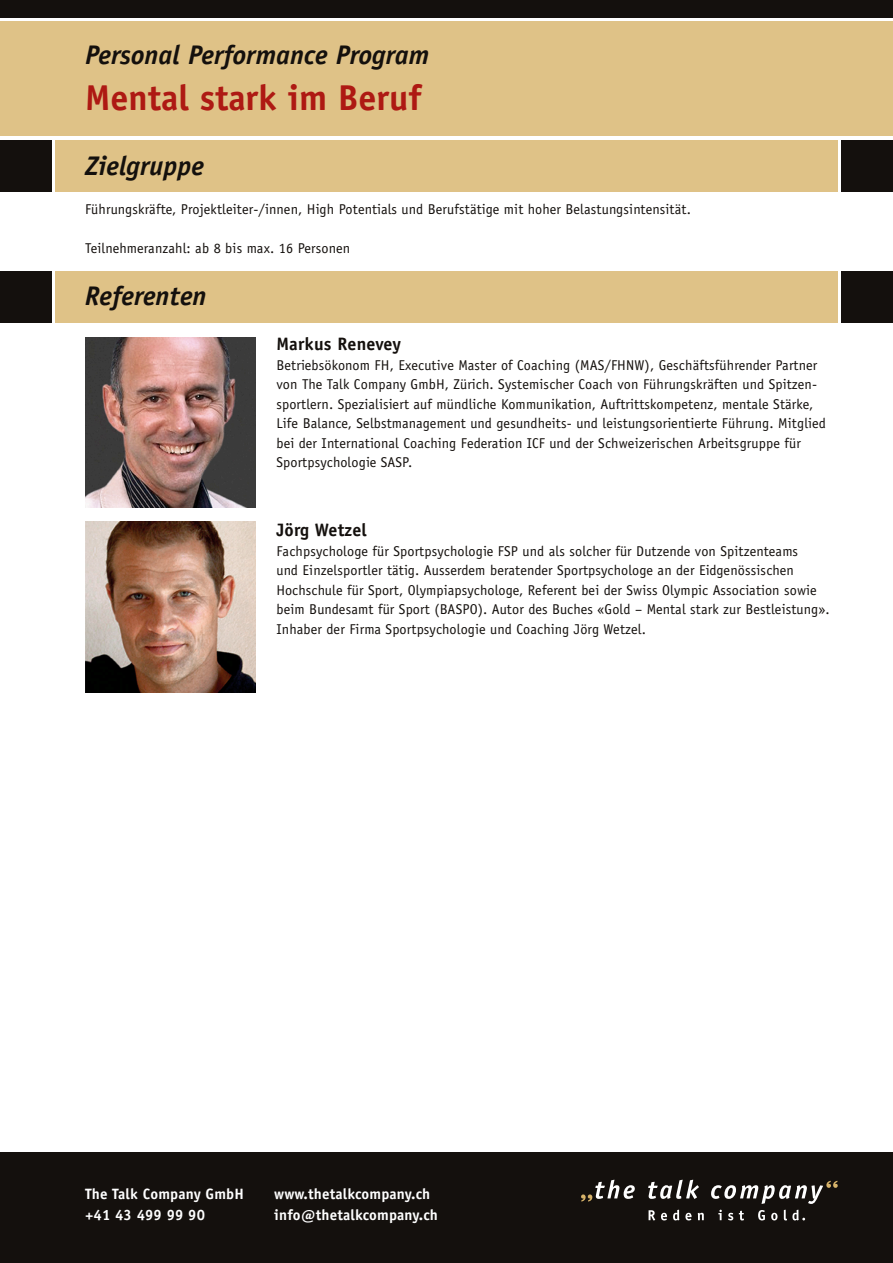
<style>
.page{position:relative;width:893px;height:1263px;background:#fff}
.page>*{position:absolute;margin:0;border:0;box-sizing:border-box;transform-origin:0 0}
._01_head{font:700 36px "Officina Sans";color:#ae1913}
._01_head-2{font:italic 700 27px "Officina Sans";color:#14100d}
._04_module{font:700 18px "Officina Sans";letter-spacing:.01em;color:#14100d}
._02_copy{font:700 15px/21.8px "Officina Sans";letter-spacing:.01em;color:#fff}
._02_copy-2{font:14.25px/19.5px "Officina Sans";letter-spacing:.01em;color:#14100d}
</style>
<div class="page">
<div style="left:0;top:21px;width:893px;height:115px;background:#dfc287"></div>
<div style="left:55px;top:271px;width:783px;height:51px;background:#dfc287"></div>
<div style="left:842px;top:271px;width:51px;height:51px;background:#14100d"></div>
<div style="left:0;top:271px;width:51px;height:51px;background:#14100d"></div>
<div style="left:55px;top:140px;width:783px;height:51px;background:#dfc287"></div>
<div style="left:842px;top:140px;width:51px;height:51px;background:#14100d"></div>
<div style="left:0;top:140px;width:51px;height:51px;background:#14100d"></div>
<div style="left:0;top:0;width:893px;height:17px;background:#14100d"></div>
<div style="left:0;top:1152px;width:893px;height:111px;background:#14100d"></div>
<svg style="left:581px;top:1180px;width:54px;height:21px"></svg>
<svg style="left:648px;top:1180px;width:51px;height:19px"></svg>
<svg style="left:711px;top:1181px;width:127px;height:23px"></svg>
<svg style="left:649px;top:1210px;width:6px;height:10px"></svg>
<svg style="left:661px;top:1213px;width:6px;height:7px"></svg>
<svg style="left:673px;top:1210px;width:6px;height:10px"></svg>
<svg style="left:685px;top:1213px;width:7px;height:7px"></svg>
<svg style="left:698px;top:1213px;width:6px;height:7px"></svg>
<svg style="left:718px;top:1210px;width:4px;height:10px"></svg>
<svg style="left:728px;top:1213px;width:5px;height:7px"></svg>
<svg style="left:739px;top:1211px;width:5px;height:9px"></svg>
<svg style="left:758px;top:1210px;width:7px;height:10px"></svg>
<svg style="left:771px;top:1213px;width:6px;height:7px"></svg>
<svg style="left:784px;top:1210px;width:21px;height:10px"></svg>
<img style="left:85px;top:337px;width:170px;height:170px">
<img style="left:85px;top:522px;width:170px;height:170px">
<p class="_01_head-2" style="left:85px;top:38px;width:346px">Personal Performance Program</p>
<p class="_01_head" style="left:85px;top:75px;width:338px">Mental stark im Beruf</p>
<p class="_01_head-2" style="left:85px;top:149px;width:121px">Zielgruppe</p>
<p class="_02_copy-2" style="left:85px;top:199px;width:607px">Führungskräfte, Projektleiter-/innen, High Potentials und Berufstätige mit hoher Belastungsintensität.</p>
<p class="_02_copy-2" style="left:85px;top:238px;width:267px">Teilnehmeranzahl: ab 8 bis max. 16 Personen</p>
<p class="_01_head-2" style="left:85px;top:279px;width:123px">Referenten</p>
<p class="_04_module" style="left:276px;top:333px;width:126px">Markus Renevey</p>
<p class="_02_copy-2" style="left:276px;top:355px;width:551px">Betriebsökonom FH, Executive Master of Coaching (MAS/FHNW), Geschäftsführender Partner von The Talk Company GmbH, Zürich. Systemischer Coach von Führungskräften und Spitzen&shy;sportlern. Spezialisiert auf mündliche Kommunikation, Auftrittskompetenz, mentale Stärke, Life Balance, Selbstmanagement und gesundheits- und leistungsorientierte Führung. Mitglied bei der International Coaching Federation ICF und der Schweizerischen Arbeitsgruppe für Sportpsychologie SASP.</p>
<p class="_04_module" style="left:276px;top:519px;width:92px">Jörg Wetzel</p>
<p class="_02_copy-2" style="left:276px;top:541px;width:555px">Fachpsychologe für Sportpsychologie FSP und als solcher für Dutzende von Spitzenteams<br>und Einzelsportler tätig. Ausserdem beratender Sportpsychologe an der Eidgenössischen Hochschule für Sport, Olympiapsychologe, Referent bei der Swiss Olympic Association sowie beim Bundesamt für Sport (BASPO). Autor des Buches «Gold – Mental stark zur Bestleistung».<br>Inhaber der Firma Sportpsychologie und Coaching Jörg Wetzel.</p>
<p class="_02_copy" style="left:85px;top:1182px;width:160px">The Talk Company GmbH +41 43 499 99 90</p>
<p class="_02_copy" style="left:274px;top:1182px;width:158px">www.thetalkcompany.ch</p>
<p class="_02_copy" style="left:274px;top:1204px;width:165px">info@thetalkcompany.ch</p>
</div>
